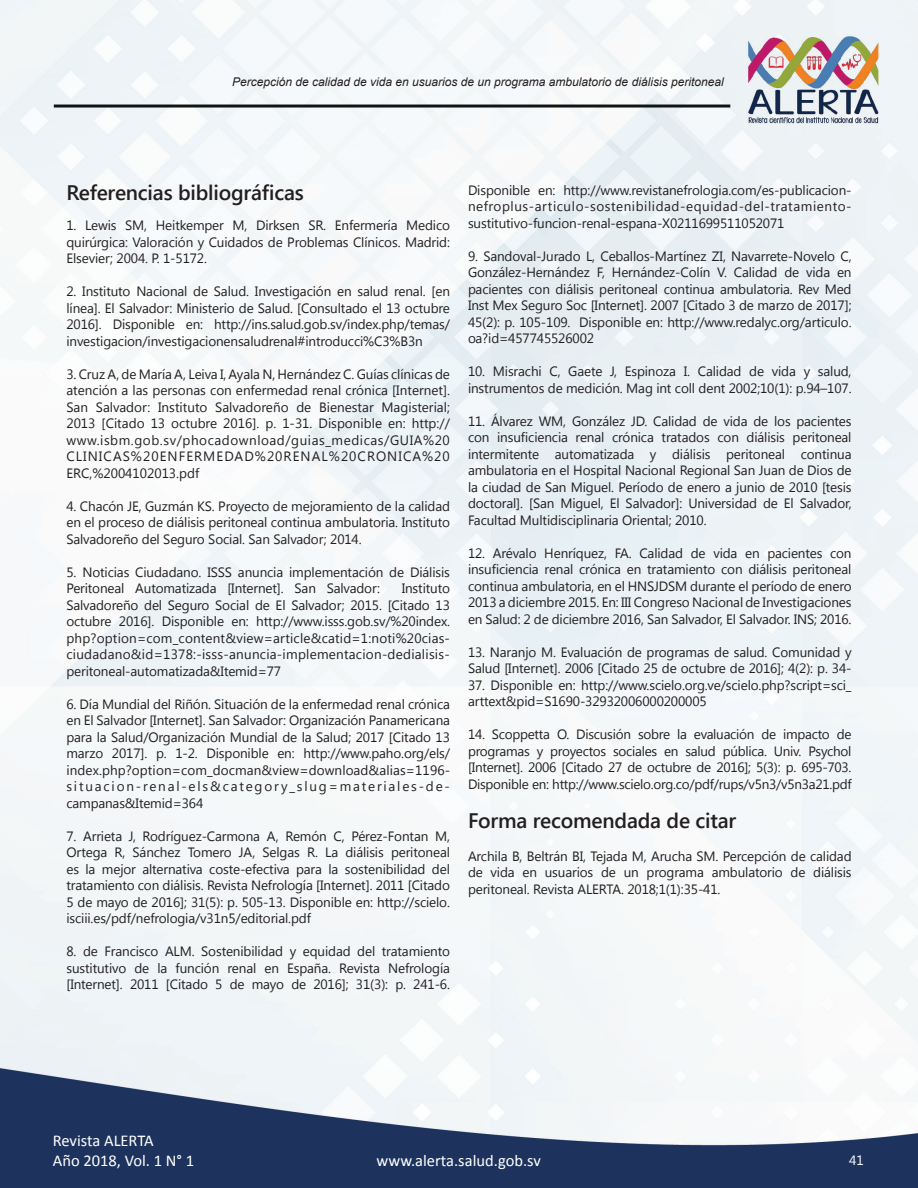
<style>
.page{position:relative;width:918px;height:1188px;background:#fff}
.page>*{position:absolute;margin:0;border:0;box-sizing:border-box;transform-origin:0 0}
.t1{font:600 21px "Segoe UI";letter-spacing:-.01em;color:#231f20}
.t2{font:16.5px/19.8px "Calibri";color:#fff}
.t3{font:13.5px/16.5px "Segoe UI";letter-spacing:-.01em;color:#231f20;text-align:justify}
.t4{font:13.5px "Segoe UI";color:#fff}
.t5{font:italic 12px "Arial";color:#231f20}
</style>
<div class="page">
<img style="left:0;top:0;width:918px;height:1188px">
<hr style="left:54px;top:105px;width:676px;height:3px;background:#121414">
<p class="t5" style="left:232px;top:74px;width:493px">Percepción de calidad de vida en usuarios de un programa ambulatorio de diálisis peritoneal</p>
<p class="t1" style="left:66px;top:176px;width:239px">Referencias bibliográficas</p>
<p class="t3" style="left:66px;top:216px;width:385px">1. Lewis SM, Heitkemper M, Dirksen SR. Enfermería Medico quirúrgica: Valoración y Cuidados de Problemas Clínicos. Madrid:<br>Elsevier; 2004. P. 1-5172.</p>
<p class="t3" style="left:66px;top:282px;width:385px">2. Instituto Nacional de Salud. Investigación en salud renal. [en línea]. El Salvador: Ministerio de Salud. [Consultado el 13 octubre 2016]. Disponible en: http://ins.salud.gob.sv/index.php/temas/ investigacion/investigacionensaludrenal#introducci%C3%B3n</p>
<p class="t3" style="left:66px;top:365px;width:385px">3. Cruz A, de María A, Leiva I, Ayala N, Hernández C. Guías clínicas de atención a las personas con enfermedad renal crónica [Internet].<br>San Salvador: Instituto Salvadoreño de Bienestar Magisterial; 2013 [Citado 13 octubre 2016]. p. 1-31. Disponible en: http:// www.isbm.gob.sv/phocadownload/guias_medicas/GUIA%20<br>CLINICAS%20ENFERMEDAD%20RENAL%20CRONICA%20<br>ERC,%2004102013.pdf</p>
<p class="t3" style="left:66px;top:497px;width:385px">4. Chacón JE, Guzmán KS. Proyecto de mejoramiento de la calidad en el proceso de diálisis peritoneal continua ambulatoria. Instituto Salvadoreño del Seguro Social. San Salvador; 2014.</p>
<p class="t3" style="left:66px;top:563px;width:385px">5. Noticias Ciudadano. ISSS anuncia implementación de Diálisis<br>Peritoneal Automatizada [Internet]. San Salvador:</p>
<p class="t3" style="left:66px;top:579px;width:385px;text-indent:335px">Instituto Salvadoreño del Seguro Social de El Salvador; 2015. [Citado 13 octubre 2016]. Disponible en: http://www.isss.gob.sv/%20index. php?option=com_content&amp;view=article&amp;catid=1:noti%20cias&shy;ciudadano&amp;id=1378:-isss-anuncia-implementacion-dedialisis&shy;peritoneal-automatizada&amp;Itemid=77</p>
<p class="t3" style="left:66px;top:695px;width:385px">6. Día Mundial del Riñón. Situación de la enfermedad renal crónica en El Salvador [Internet]. San Salvador: Organización Panamericana para la Salud/Organización Mundial de la Salud; 2017 [Citado 13 marzo 2017]. p. 1-2. Disponible en: http://www.paho.org/els/ index.php?option=com_docman&amp;view=download&amp;alias=1196- situacion-renal-els&amp;category_slug=materiales-de&shy;campanas&amp;Itemid=364</p>
<p class="t3" style="left:66px;top:827px;width:385px">7. Arrieta J, Rodríguez-Carmona A, Remón C, Pérez-Fontan M, Ortega R, Sánchez Tomero JA, Selgas R. La diálisis peritoneal es la mejor alternativa coste-efectiva para la sostenibilidad del tratamiento con diálisis. Revista Nefrología [Internet]. 2011 [Citado 5 de mayo de 2016]; 31(5): p. 505-13. Disponible en: http://scielo. isciii.es/pdf/nefrologia/v31n5/editorial.pdf</p>
<p class="t3" style="left:66px;top:942px;width:385px">8. de Francisco ALM. Sostenibilidad y equidad del tratamiento sustitutivo de la función renal en España. Revista Nefrología [Internet]. 2011 [Citado 5 de mayo de 2016]; 31(3): p. 241-6.</p>
<p class="t3" style="left:468px;top:181px;width:385px">Disponible en: http://www.revistanefrologia.com/es-publicacion&shy;nefroplus-articulo-sostenibilidad-equidad-del-tratamiento&shy;sustitutivo-funcion-renal-espana-X0211699511052071</p>
<p class="t3" style="left:468px;top:247px;width:385px">9. Sandoval-Jurado L, Ceballos-Martínez ZI, Navarrete-Novelo C, González-Hernández F, Hernández-Colín V. Calidad de vida en pacientes con diálisis peritoneal continua ambulatoria. Rev Med Inst Mex Seguro Soc [Internet]. 2007 [Citado 3 de marzo de 2017]; 45(2): p. 105-109. Disponible en: http://www.redalyc.org/articulo. oa?id=457745526002</p>
<p class="t3" style="left:468px;top:362px;width:385px">10. Misrachi C, Gaete J, Espinoza I. Calidad de vida y salud, instrumentos de medición. Mag int coll dent 2002;10(1): p.94–107.</p>
<p class="t3" style="left:468px;top:412px;width:385px">11. Álvarez WM, González JD. Calidad de vida de los pacientes con insuficiencia renal crónica tratados con diálisis peritoneal intermitente automatizada y diálisis peritoneal continua ambulatoria en el Hospital Nacional Regional San Juan de Dios de la ciudad de San Miguel. Período de enero a junio de 2010 [tesis doctoral]. [San Miguel, El Salvador]: Universidad de El Salvador, Facultad Multidisciplinaria Oriental; 2010.</p>
<p class="t3" style="left:468px;top:544px;width:385px">12. Arévalo Henríquez, FA. Calidad de vida en pacientes con insuficiencia renal crónica en tratamiento con diálisis peritoneal continua ambulatoria, en el HNSJDSM durante el período de enero 2013 a diciembre 2015. En: III Congreso Nacional de Investigaciones en Salud: 2 de diciembre 2016, San Salvador, El Salvador. INS; 2016.</p>
<p class="t3" style="left:468px;top:643px;width:385px">13. Naranjo M. Evaluación de programas de salud. Comunidad y<br>Salud [Internet]. 2006 [Citado 25 de octubre de 2016]; 4(2): p. 34-</p>
<p class="t3" style="left:468px;top:676px;width:385px">37. Disponible en: http://www.scielo.org.ve/scielo.php?script=sci_ arttext&amp;pid=S1690-32932006000200005</p>
<p class="t3" style="left:468px;top:725px;width:385px">14. Scoppetta O. Discusión sobre la evaluación de impacto de programas y proyectos sociales en salud pública. Univ. Psychol [Internet]. 2006 [Citado 27 de octubre de 2016]; 5(3): p. 695-703.<br>Disponible en: http://www.scielo.org.co/pdf/rups/v5n3/v5n3a21.pdf</p>
<p class="t1" style="left:468px;top:803px;width:270px">Forma recomendada de citar</p>
<p class="t3" style="left:468px;top:847px;width:385px">Archila B, Beltrán BI, Tejada M, Arucha SM. Percepción de calidad de vida en usuarios de un programa ambulatorio de diálisis peritoneal. Revista ALERTA. 2018;1(1):35-41.</p>
<p class="t2" style="left:53px;top:1130px;width:143px">Revista ALERTA<br>Año 2018, Vol. 1 N° 1</p>
<p class="t2" style="left:377px;top:1150px;width:166px">www.alerta.salud.gob.sv</p>
<p class="t4" style="left:849px;top:1151px;width:16px">41</p>
</div>
